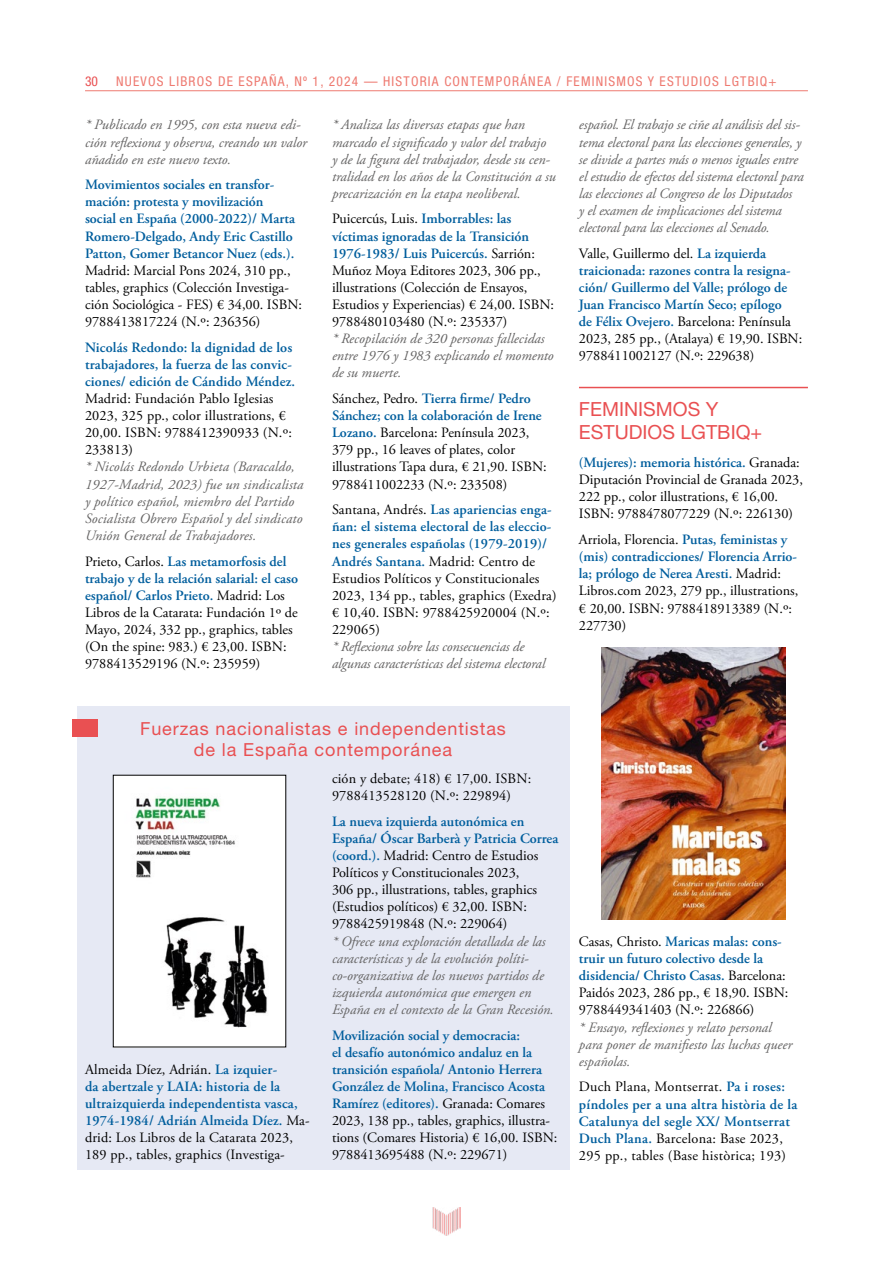
<style>
.page{position:relative;width:893px;height:1263px;background:#fff}
.page>*{position:absolute;margin:0;border:0;box-sizing:border-box;transform-origin:0 0}
.t1{font:19.5px/23.4px "Helvetica Neue LT Std";color:#e95052}
.t2{font:18px/21.6px "Helvetica Neue LT Std";letter-spacing:.05em;color:#e95052;text-align:center}
.t3{font:14.25px/17.1px "Adobe Garamond Pro";color:#000}
.t4{font:italic 14.25px/17.1px "Adobe Garamond Pro";color:#646363}
.t5{font:600 14.25px/17.1px "Adobe Garamond Pro";color:#005e9d}
.t6{font:600 14.25px/17.1px "Adobe Garamond Pro";letter-spacing:.02em;color:#005e9d}
.t7{font:condensed 13.5px "Helvetica Neue LT Std";letter-spacing:.09em;color:#ee7a71}
.t8{font:condensed 13.5px "Helvetica Neue LT Std";color:#e95052}
.s1{font-weight:600;color:#005e9d}
.s2{font-weight:400;color:#000}
</style>
<div class="page">
<img style="left:433px;top:1208px;width:27px;height:27px">
<hr style="left:85px;top:90px;width:723px;height:1px;background:#ee7a71">
<hr style="left:579px;top:387px;width:229px;height:1px;background:#e95052">
<img style="left:601px;top:647px;width:184px;height:272px">
<div style="left:77px;top:706px;width:492px;height:463px;background:#e6e9f4"></div>
<div style="left:72px;top:720px;width:26px;height:17px;background:#e95052"></div>
<img style="left:115px;top:777px;width:169px;height:268px">
<div style="left:113px;top:775px;width:173px;height:272px;border:1px solid #000"></div>
<p class="t8" style="left:85px;top:74px;width:14px">30</p>
<p class="t7" style="left:116px;top:74px;width:662px">NUEVOS LIBROS DE ESPAÑA, Nº 1, 2024 — HISTORIA CONTEMPORÁNEA / FEMINISMOS Y ESTUDIOS LGTBIQ+</p>
<p class="t4" style="left:85px;top:117px;width:223px">* Publicado en 1995, con esta nueva edi&shy;ción reflexiona y observa, creando un valor añadido en este nuevo texto.</p>
<p class="t5" style="left:85px;top:176px;width:211px">Movimientos sociales en transfor&shy;mación: protesta y movilización social en España (2000-2022)/ Marta Romero-Delgado, Andy Eric Castillo Patton, Gomer Betancor Nuez (eds.).</p>
<p class="t3" style="left:85px;top:262px;width:219px">Madrid: Marcial Pons 2024, 310 pp., tables, graphics (Colección Investiga&shy;ción Sociológica - FES) € 34,00. ISBN:<br>9788413817224 (N.º: 236356)</p>
<p class="t5" style="left:85px;top:339px;width:212px">Nicolás Redondo: la dignidad de los trabajadores, la fuerza de las convic&shy;ciones/ edición de Cándido Méndez.</p>
<p class="t3" style="left:85px;top:390px;width:208px">Madrid: Fundación Pablo Iglesias<br>2023, 325 pp., color illustrations, €<br>20,00. ISBN: 9788412390933 (N.º:<br>233813)</p>
<p class="t4" style="left:85px;top:459px;width:220px">* Nicolás Redondo Urbieta (Baracaldo, 1927-Madrid, 2023) fue un sindicalista y político español, miembro del Partido Socialista Obrero Español y del sindicato Unión General de Trabajadores.</p>
<p class="t3" style="left:85px;top:553px;width:215px">Prieto, Carlos. <span class="s1">Las metamorfosis del trabajo y de la relación salarial: el caso español/ Carlos Prieto.</span> Madrid: Los Libros de la Catarata: Fundación 1º de Mayo, 2024, 332 pp., graphics, tables (On the spine: 983.) € 23,00. ISBN:<br>9788413529196 (N.º: 235959)</p>
<p class="t4" style="left:579px;top:117px;width:226px">español. El trabajo se ciñe al análisis del sis&shy;tema electoral para las elecciones generales, y se divide a partes más o menos iguales entre el estudio de efectos del sistema electoral para las elecciones al Congreso de los Diputados<br>y el examen de implicaciones del sistema electoral para las elecciones al Senado.</p>
<p class="t5" style="left:579px;top:245px;width:225px"><span class="s2">Valle, Guillermo del.</span> La izquierda traicionada: razones contra la resigna&shy;ción/ Guillermo del Valle; prólogo de Juan Francisco Martín Seco; epílogo<br>de Félix Ovejero. <span class="s2">Barcelona: Península 2023, 285 pp., (Atalaya) € 19,90. ISBN:<br>9788411002127 (N.º: 229638)</span></p>
<h1 class="t1" style="left:579px;top:397px;width:185px">FEMINISMOS Y<br>ESTUDIOS LGTBIQ+</h1>
<p class="t3" style="left:579px;top:455px;width:225px"><span class="s1">(Mujeres): memoria histórica.</span> Granada:<br>Diputación Provincial de Granada 2023, 222 pp., color illustrations, € 16,00.<br>ISBN: 9788478077229 (N.º: 226130)</p>
<p class="t3" style="left:579px;top:532px;width:221px">Arriola, Florencia. <span class="s1">Putas, feministas y (mis) contradicciones/ Florencia Arrio&shy;la; prólogo de Nerea Aresti.</span> Madrid:<br>Libros.com 2023, 279 pp., illustrations, € 20,00. ISBN: 9788418913389 (N.º:<br>227730)</p>
<p class="t4" style="left:332px;top:117px;width:226px">* Analiza las diversas etapas que han marcado el significado y valor del trabajo<br>y de la figura del trabajador, desde su cen&shy;tralidad en los años de la Constitución a su precarización en la etapa neoliberal.</p>
<p class="t3" style="left:332px;top:211px;width:224px">Puicercús, Luis. <span class="s1">Imborrables: las víctimas ignoradas de la Transición 1976-1983/ Luis Puicercús.</span> Sarrión:<br>Muñoz Moya Editores 2023, 306 pp., illustrations (Colección de Ensayos, Estudios y Experiencias) € 24,00. ISBN:<br>9788480103480 (N.º: 235337)</p>
<p class="t4" style="left:332px;top:330px;width:223px">* Recopilación de 320 personas fallecidas entre 1976 y 1983 explicando el momento de su muerte.</p>
<p class="t3" style="left:332px;top:390px;width:216px">Sánchez, Pedro. <span class="s1">Tierra firme/ Pedro Sánchez; con la colaboración de Irene Lozano.</span> Barcelona: Península 2023, 379 pp., 16 leaves of plates, color illustrations Tapa dura, € 21,90. ISBN:<br>9788411002233 (N.º: 233508)</p>
<p class="t3" style="left:332px;top:502px;width:226px">Santana, Andrés. <span class="s1">Las apariencias enga&shy;ñan: el sistema electoral de las eleccio&shy;nes generales españolas (1979-2019)/ Andrés Santana.</span> Madrid: Centro de Estudios Políticos y Constitucionales 2023, 134 pp., tables, graphics (Exedra) € 10,40. ISBN: 9788425920004 (N.º:<br>229065)</p>
<p class="t4" style="left:332px;top:638px;width:215px">* Reflexiona sobre las consecuencias de algunas características del sistema electoral</p>
<p class="t2" style="left:140px;top:717px;width:367px">Fuerzas nacionalistas e independentistas de la España contemporánea</p>
<p class="t5" style="left:85px;top:1061px;width:226px"><span class="s2">Almeida Díez, Adrián.</span> La izquier-<br>da abertzale y LAIA: historia de la ultraizquierda independentista vasca, 1974-1984/ Adrián Almeida Díez. <span class="s2">Ma&shy;drid: Los Libros de la Catarata 2023, 189 pp., tables, graphics (Investiga-</span></p>
<p class="t3" style="left:332px;top:770px;width:201px">ción y debate; 418) € 17,00. ISBN:<br>9788413528120 (N.º: 229894)</p>
<p class="t3" style="left:332px;top:813px;width:228px"><span class="s1">La nueva izquierda autonómica en España/ Óscar Barberà y Patricia Correa (coord.).</span> Madrid: Centro de Estudios Políticos y Constitucionales 2023,<br>306 pp., illustrations, tables, graphics (Estudios políticos) € 32,00. ISBN:<br>9788425919848 (N.º: 229064)</p>
<p class="t4" style="left:332px;top:933px;width:223px">* Ofrece una exploración detallada de las características y de la evolución políti&shy;co-organizativa de los nuevos partidos de izquierda autonómica que emergen en España en el contexto de la Gran Recesión.</p>
<p class="t5" style="left:332px;top:1027px;width:227px">Movilización social y democracia:<br>el desafío autonómico andaluz en la transición española/ Antonio Herrera González de Molina, Francisco Acosta Ramírez (editores). <span class="s2">Granada: Comares 2023, 138 pp., tables, graphics, illustra&shy;tions (Comares Historia) € 16,00. ISBN:<br>9788413695488 (N.º: 229671)</span></p>
<p class="t3" style="left:579px;top:933px;width:211px">Casas, Christo. <span class="s1">Maricas malas: cons&shy;truir un futuro colectivo desde la disidencia/ Christo Casas.</span> Barcelona:<br>Paidós 2023, 286 pp., € 18,90. ISBN:<br>9788449341403 (N.º: 226866)</p>
<p class="t4" style="left:579px;top:1019px;width:215px">* Ensayo, reflexiones y relato personal para poner de manifiesto las luchas queer españolas.</p>
<p class="t6" style="left:579px;top:1078px;width:220px"><span class="s2">Duch Plana, Montserrat.</span> Pa i roses: píndoles per a una altra història de la Catalunya del segle XX/ Montserrat Duch Plana. <span class="s2">Barcelona: Base 2023, 295 pp., tables (Base històrica; 193)</span></p>
</div>
